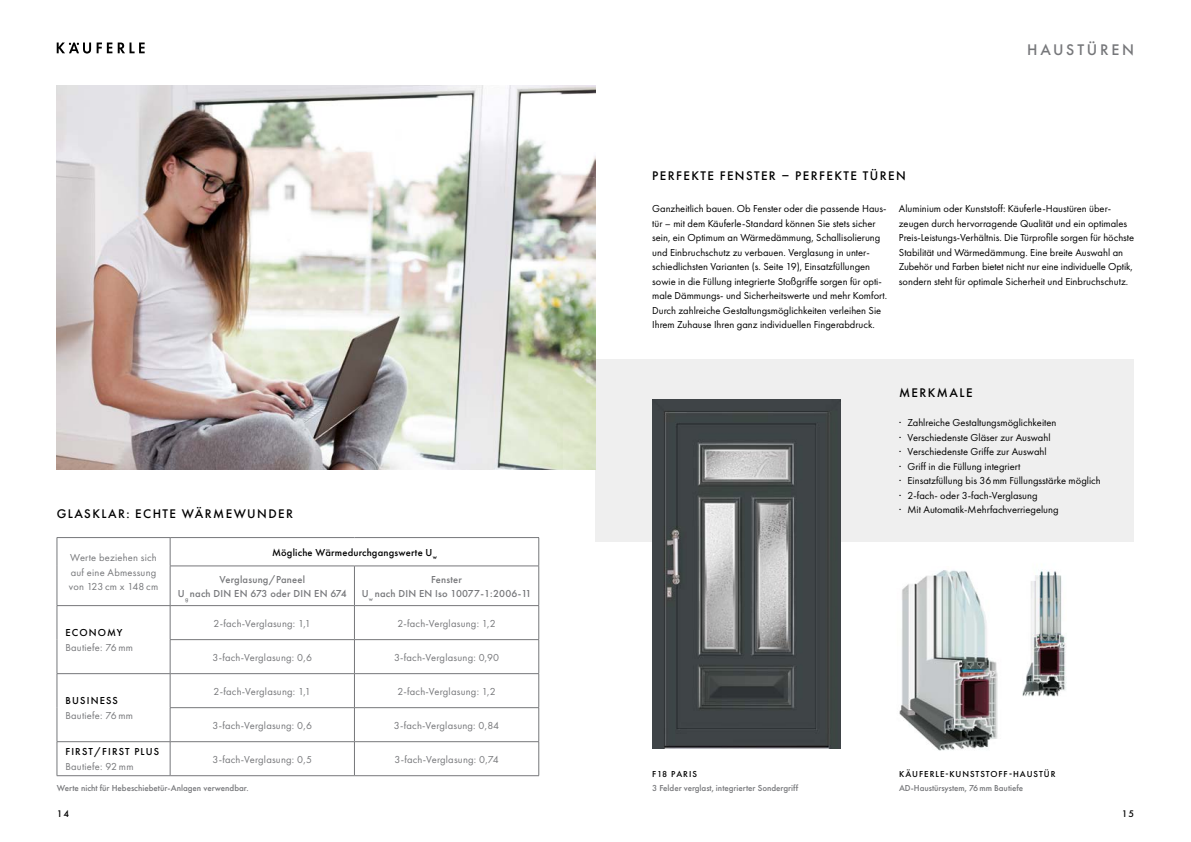
<style>
.page{position:relative;width:1191px;height:842px;background:#fff}
.page>*{position:absolute;margin:0;border:0;box-sizing:border-box;transform-origin:0 0}
.t1{font:500 16px "Futura PT";letter-spacing:.17em;color:#76777a}
.t2{font:500 13px "Futura PT";letter-spacing:.11em;color:#000}
.t3{font:10.5px/14.5px "Futura PT";color:#000}
.t4{font:10.5px/14.5px "Futura PT";letter-spacing:.02em;color:#76777a}
.t5{font:500 10.5px/14.5px "Futura PT";letter-spacing:.02em;color:#76777a;text-align:center}
.t6{font:500 10.5px "Futura PT";letter-spacing:.03em;color:#000}
.t7{font:500 10.5px "Futura PT";letter-spacing:.11em;color:#000}
.t8{font:500 10.5px "Futura PT";letter-spacing:.1em;color:#000}
.t9{font:500 10px "Futura PT";color:#000}
.t10{font:500 9px "Futura PT";color:#76777a}
.t11{font:500 9px "Futura PT";letter-spacing:.11em;color:#000}
</style>
<div class="page">
<div style="left:595px;top:359px;width:539px;height:182px;background:#efefef"></div>
<hr style="left:57px;top:537px;width:113px;height:1px;background:#76777a">
<svg style="left:57px;top:538px;width:1px;height:28px"></svg>
<hr style="left:57px;top:566px;width:1px;height:39px;background:#76777a">
<hr style="left:170px;top:537px;width:184px;height:1px;background:#76777a">
<svg style="left:170px;top:538px;width:1px;height:28px"></svg>
<hr style="left:354px;top:537px;width:185px;height:1px;background:#76777a">
<svg style="left:538px;top:538px;width:1px;height:28px"></svg>
<hr style="left:170px;top:566px;width:184px;height:1px;background:#76777a">
<hr style="left:170px;top:566px;width:1px;height:39px;background:#76777a">
<hr style="left:354px;top:566px;width:185px;height:1px;background:#76777a">
<hr style="left:354px;top:566px;width:1px;height:39px;background:#76777a">
<hr style="left:538px;top:566px;width:1px;height:39px;background:#76777a">
<hr style="left:57px;top:605px;width:113px;height:1px;background:#76777a">
<hr style="left:57px;top:606px;width:1px;height:34px;background:#76777a">
<hr style="left:57px;top:640px;width:1px;height:33px;background:#76777a">
<hr style="left:170px;top:605px;width:184px;height:1px;background:#76777a">
<hr style="left:170px;top:606px;width:1px;height:33px;background:#76777a">
<hr style="left:354px;top:605px;width:185px;height:1px;background:#76777a">
<hr style="left:354px;top:606px;width:1px;height:33px;background:#76777a">
<hr style="left:538px;top:606px;width:1px;height:33px;background:#76777a">
<hr style="left:170px;top:639px;width:184px;height:1px;background:#76777a">
<hr style="left:170px;top:640px;width:1px;height:33px;background:#76777a">
<hr style="left:354px;top:639px;width:185px;height:1px;background:#76777a">
<hr style="left:354px;top:640px;width:1px;height:33px;background:#76777a">
<hr style="left:538px;top:640px;width:1px;height:33px;background:#76777a">
<hr style="left:57px;top:673px;width:113px;height:1px;background:#76777a">
<hr style="left:57px;top:674px;width:1px;height:34px;background:#76777a">
<hr style="left:57px;top:708px;width:1px;height:33px;background:#76777a">
<hr style="left:170px;top:673px;width:184px;height:1px;background:#76777a">
<hr style="left:170px;top:674px;width:1px;height:33px;background:#76777a">
<hr style="left:354px;top:673px;width:185px;height:1px;background:#76777a">
<hr style="left:354px;top:674px;width:1px;height:33px;background:#76777a">
<hr style="left:538px;top:674px;width:1px;height:33px;background:#76777a">
<hr style="left:170px;top:707px;width:184px;height:1px;background:#76777a">
<hr style="left:170px;top:708px;width:1px;height:33px;background:#76777a">
<hr style="left:354px;top:707px;width:185px;height:1px;background:#76777a">
<hr style="left:354px;top:708px;width:1px;height:33px;background:#76777a">
<hr style="left:538px;top:708px;width:1px;height:33px;background:#76777a">
<hr style="left:57px;top:741px;width:113px;height:1px;background:#76777a">
<hr style="left:57px;top:742px;width:1px;height:33px;background:#76777a">
<hr style="left:170px;top:741px;width:184px;height:1px;background:#76777a">
<hr style="left:170px;top:742px;width:1px;height:33px;background:#76777a">
<hr style="left:354px;top:741px;width:185px;height:1px;background:#76777a">
<hr style="left:354px;top:742px;width:1px;height:33px;background:#76777a">
<hr style="left:538px;top:742px;width:1px;height:33px;background:#76777a">
<hr style="left:57px;top:775px;width:113px;height:1px;background:#76777a">
<hr style="left:170px;top:775px;width:184px;height:1px;background:#76777a">
<hr style="left:354px;top:775px;width:185px;height:1px;background:#76777a">
<img style="left:57px;top:85px;width:538px;height:385px">
<img style="left:652px;top:399px;width:188px;height:349px">
<svg style="left:97px;top:43px;width:15px;height:10px"></svg>
<svg style="left:118px;top:43px;width:27px;height:10px"></svg>
<svg style="left:57px;top:43px;width:34px;height:11px"></svg>
<img style="left:1022px;top:570px;width:45px;height:127px">
<img style="left:899px;top:570px;width:99px;height:181px">
<p class="t2" style="left:652px;top:168px;width:255px">PERFEKTE FENSTER – PERFEKTE TÜREN</p>
<h1 class="t1" style="left:1027px;top:40px;width:108px">HAUSTÜREN</h1>
<p class="t2" style="left:57px;top:506px;width:238px">GLASKLAR: ECHTE WÄRMEWUNDER</p>
<p class="t4" style="left:69px;top:550px;width:91px">Werte beziehen sich auf eine Abmessung von 123 cm x 148 cm</p>
<p class="t6" style="left:272px;top:546px;width:166px">Mögliche Wärmedurchgangswerte U<sub>w</sub></p>
<p class="t5" style="left:178px;top:572px;width:170px">Verglasung/Paneel<br>U<sub>g</sub> nach DIN EN 673 oder DIN EN 674</p>
<p class="t5" style="left:362px;top:572px;width:171px">Fenster<br>U<sub>w</sub> nach DIN EN Iso 10077-1:2006-11</p>
<p class="t8" style="left:65px;top:626px;width:59px">ECONOMY</p>
<p class="t4" style="left:65px;top:640px;width:69px">Bautiefe: 76mm</p>
<p class="t7" style="left:65px;top:695px;width:54px">BUSINESS</p>
<p class="t4" style="left:65px;top:708px;width:69px">Bautiefe: 76mm</p>
<p class="t4" style="left:214px;top:616px;width:99px">2-fach-Verglasung: 1,1</p>
<p class="t4" style="left:397px;top:616px;width:100px">2-fach-Verglasung: 1,2</p>
<p class="t4" style="left:213px;top:650px;width:101px">3-fach-Verglasung: 0,6</p>
<p class="t4" style="left:394px;top:650px;width:107px">3-fach-Verglasung: 0,90</p>
<p class="t4" style="left:214px;top:684px;width:99px">2-fach-Verglasung: 1,1</p>
<p class="t4" style="left:397px;top:684px;width:100px">2-fach-Verglasung: 1,2</p>
<p class="t4" style="left:213px;top:718px;width:101px">3-fach-Verglasung: 0,6</p>
<p class="t4" style="left:394px;top:718px;width:107px">3-fach-Verglasung: 0,84</p>
<p class="t7" style="left:65px;top:746px;width:95px">FIRST/FIRST PLUS</p>
<p class="t4" style="left:65px;top:759px;width:70px">Bautiefe: 92mm</p>
<p class="t4" style="left:213px;top:752px;width:101px">3-fach-Verglasung: 0,5</p>
<p class="t4" style="left:394px;top:752px;width:106px">3-fach-Verglasung: 0,74</p>
<p class="t10" style="left:57px;top:782px;width:193px">Werte nicht für Hebeschiebetür-Anlagen verwendbar.</p>
<p class="t3" style="left:652px;top:201px;width:236px">Ganzheitlich bauen. Ob Fenster oder die passende Haus&shy;tür – mit dem Käuferle-Standard können Sie stets sicher sein, ein Optimum an Wärmedämmung, Schallisolierung und Einbruchschutz zu verbauen. Verglasung in unter&shy;schiedlichsten Varianten (s. Seite 19), Einsatzfüllungen sowie in die Füllung integrierte Stoßgriffe sorgen für opti&shy;male Dämmungs- und Sicherheitswerte und mehr Komfort.<br>Durch zahlreiche Gestaltungsmöglichkeiten verleihen Sie Ihrem Zuhause Ihren ganz individuellen Fingerabdruck.</p>
<p class="t3" style="left:899px;top:201px;width:237px">Aluminium oder Kunststoff: Käuferle-Haustüren über&shy;zeugen durch hervorragende Qualität und ein optimales Preis-Leistungs-Verhältnis. Die Türprofile sorgen für höchste Stabilität und Wärmedämmung. Eine breite Auswahl an Zubehör und Farben bietet nicht nur eine individuelle Optik, sondern steht für optimale Sicherheit und Einbruchschutz.</p>
<p class="t2" style="left:899px;top:385px;width:75px">MERKMALE</p>
<p class="t3" style="left:899px;top:415px;width:203px">· Zahlreiche Gestaltungsmöglichkeiten<br>· Verschiedenste Gläser zur Auswahl<br>· Verschiedenste Griffe zur Auswahl<br>· Griff in die Füllung integriert<br>· Einsatzfüllung bis 36mm Füllungsstärke möglich · 2-fach- oder 3-fach-Verglasung<br>· Mit Automatik-Mehrfachverriegelung</p>
<p class="t11" style="left:652px;top:769px;width:46px">F18 PARIS</p>
<p class="t10" style="left:652px;top:782px;width:147px">3 Felder verglast, integrierter Sondergriff</p>
<p class="t11" style="left:899px;top:769px;width:158px">KÄUFERLE-KUNSTSTOFF-HAUSTÜR</p>
<p class="t10" style="left:899px;top:782px;width:126px">AD-Haustürsystem, 76mm Bautiefe</p>
<p class="t9" style="left:57px;top:808px;width:14px">14</p>
<p class="t9" style="left:1122px;top:808px;width:14px">15</p>
</div>
